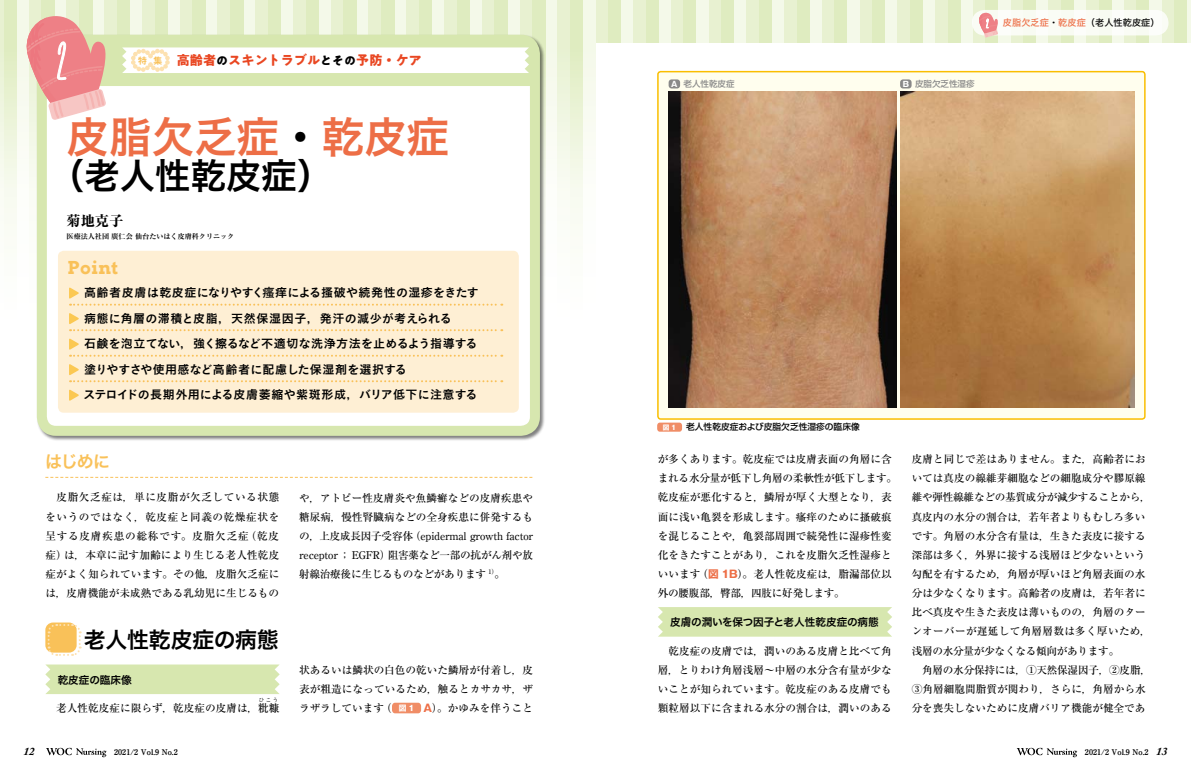
<style>
.page{position:relative;width:1191px;height:780px;background:#fff}
.page>*{position:absolute;margin:0;border:0;box-sizing:border-box;transform-origin:0 0}
.t1{font:74.5px "C Monkee";color:#fff}
.t2{font:42.5px "Hira Kaku Std W6";color:#ed6e46}
.t3{font:35.4px "Hira Kaku Std W6";color:#000}
.t4{font:22px "Hira Kaku Std W6";letter-spacing:-.01em;color:#000}
.t5{font:700 17.8px "Arvo";letter-spacing:.02em;color:#f9c159}
.t6{font:17px "Hira Kaku Std W6";color:#f9c159}
.t7{font:800 14.2px "Ryumin Pr 6 N";color:#000}
.t8{font:13.2px "PA1 Gothic Std Bold 90 pv RKSJ H";color:#e94722}
.t9{font:12px/25.5px "Koburina Go Std W6";letter-spacing:.015em;color:#000}
.t10{font:italic 700 11.3px "Adobe Caslon Pro";color:#000}
.t11{font:500 10.6px/19.1px "Ryumin Pr 6 N";color:#000;text-align:justify}
.t12{font:10.6px "Hira Kaku Std W6";letter-spacing:-.02em;color:#000}
.t13{font:10.6px "Hira Kaku Std W6";color:#000}
.t14{font:9.2px "Hira Kaku Std W5";color:#000}
.t15{font:500 8.7px "Shin Go Pr 6 N";color:#000}
.t16{font:500 8.5px "Shin Go Pr 6 N";color:#898989}
.t17{font:7.8px "Antique Std ANM";color:#000}
.t18{font:700 expanded 7.1px "Ryumin Pr 6 N";color:#000}
.t19{font:500 5.3px "Ryumin Pr 6 N";color:#000}
.s1{font-family:"Gothic MB101 Upr De Bold 90 pv RKSJ H";font-size:8.9px;color:#f9c159}
.s2{font-size:12px;color:#000}
.s3{color:#000}
.s4{font-family:"Koz Go Pro";font-weight:500}
.s5{font-family:"C Monkee";font-size:17.9px;color:#fff}
.s6{color:#ed6e46}
.s7{font-family:"Gothic MB101 Upr";font-weight:700;font-size:7.8px;color:#fff}
.s8{font-family:"Gothic MB101 Upr";font-weight:700;font-size:6.7px;color:#fff}
.s9{font-family:"Gothic MB101 Upr";font-weight:700;color:#ed6e46}
.s10{font-family:"Adobe Caslon Pro";font-weight:700;font-style:italic;font-size:11.3px}
</style>
<div class="page">
<div style="left:595px;top:0;width:13px;height:42px;background:#e8f1d1"></div>
<div style="left:620px;top:0;width:13px;height:42px;background:#f4f9e9"></div>
<div style="left:608px;top:0;width:12px;height:42px;background:#dfecc0"></div>
<div style="left:633px;top:0;width:13px;height:42px;background:#e8f1d1"></div>
<div style="left:658px;top:0;width:13px;height:42px;background:#f4f9e9"></div>
<div style="left:646px;top:0;width:12px;height:42px;background:#dfecc0"></div>
<div style="left:671px;top:0;width:12px;height:42px;background:#e8f1d1"></div>
<div style="left:696px;top:0;width:12px;height:42px;background:#f4f9e9"></div>
<div style="left:683px;top:0;width:13px;height:42px;background:#dfecc0"></div>
<div style="left:708px;top:0;width:13px;height:42px;background:#e8f1d1"></div>
<div style="left:734px;top:0;width:12px;height:42px;background:#f4f9e9"></div>
<div style="left:721px;top:0;width:13px;height:42px;background:#dfecc0"></div>
<div style="left:746px;top:0;width:13px;height:42px;background:#e8f1d1"></div>
<div style="left:771px;top:0;width:13px;height:42px;background:#f4f9e9"></div>
<div style="left:759px;top:0;width:12px;height:42px;background:#dfecc0"></div>
<div style="left:784px;top:0;width:13px;height:42px;background:#e8f1d1"></div>
<div style="left:809px;top:0;width:13px;height:42px;background:#f4f9e9"></div>
<div style="left:797px;top:0;width:12px;height:42px;background:#dfecc0"></div>
<div style="left:822px;top:0;width:12px;height:42px;background:#e8f1d1"></div>
<div style="left:847px;top:0;width:12px;height:42px;background:#f4f9e9"></div>
<div style="left:834px;top:0;width:13px;height:42px;background:#dfecc0"></div>
<div style="left:859px;top:0;width:13px;height:42px;background:#e8f1d1"></div>
<div style="left:885px;top:0;width:12px;height:42px;background:#f4f9e9"></div>
<div style="left:872px;top:0;width:13px;height:42px;background:#dfecc0"></div>
<div style="left:897px;top:0;width:13px;height:42px;background:#e8f1d1"></div>
<div style="left:922px;top:0;width:13px;height:42px;background:#f4f9e9"></div>
<div style="left:910px;top:0;width:12px;height:42px;background:#dfecc0"></div>
<div style="left:935px;top:0;width:12px;height:42px;background:#e8f1d1"></div>
<div style="left:960px;top:0;width:13px;height:42px;background:#f4f9e9"></div>
<div style="left:947px;top:0;width:13px;height:42px;background:#dfecc0"></div>
<div style="left:973px;top:0;width:12px;height:42px;background:#e8f1d1"></div>
<div style="left:998px;top:0;width:12px;height:42px;background:#f4f9e9"></div>
<div style="left:985px;top:0;width:13px;height:42px;background:#dfecc0"></div>
<div style="left:1010px;top:0;width:13px;height:42px;background:#e8f1d1"></div>
<div style="left:1036px;top:0;width:12px;height:42px;background:#f4f9e9"></div>
<div style="left:1023px;top:0;width:13px;height:42px;background:#dfecc0"></div>
<div style="left:1048px;top:0;width:13px;height:42px;background:#e8f1d1"></div>
<div style="left:1073px;top:0;width:13px;height:42px;background:#f4f9e9"></div>
<div style="left:1061px;top:0;width:12px;height:42px;background:#dfecc0"></div>
<div style="left:1086px;top:0;width:12px;height:42px;background:#e8f1d1"></div>
<div style="left:1111px;top:0;width:13px;height:42px;background:#f4f9e9"></div>
<div style="left:1098px;top:0;width:13px;height:42px;background:#dfecc0"></div>
<div style="left:1124px;top:0;width:12px;height:42px;background:#e8f1d1"></div>
<div style="left:1149px;top:0;width:12px;height:42px;background:#f4f9e9"></div>
<div style="left:1136px;top:0;width:13px;height:42px;background:#dfecc0"></div>
<div style="left:1161px;top:0;width:13px;height:42px;background:#e8f1d1"></div>
<div style="left:1186px;top:0;width:5px;height:42px;background:#f4f9e9"></div>
<div style="left:1174px;top:0;width:12px;height:42px;background:#dfecc0"></div>
<svg style="left:46px;top:747px;width:60px;height:10px"></svg>
<svg style="left:1016px;top:747px;width:61px;height:10px"></svg>
<div style="left:972px;top:10px;width:196px;height:25px;background:#fafcf5;border-radius:13px"></div>
<svg style="left:979px;top:13px;width:19px;height:25px"></svg>
<svg style="left:0;top:0;width:4px;height:200px"></svg>
<svg style="left:17px;top:0;width:12px;height:146px"></svg>
<svg style="left:4px;top:0;width:13px;height:230px"></svg>
<svg style="left:29px;top:0;width:13px;height:313px"></svg>
<svg style="left:545px;top:0;width:13px;height:326px;fill:#fafcf4"></svg>
<div style="left:532px;top:0;width:13px;height:326px;background:#dfecc0"></div>
<svg style="left:558px;top:0;width:12px;height:200px"></svg>
<div style="left:583px;top:0;width:12px;height:146px;background:#f6f9ec"></div>
<svg style="left:570px;top:0;width:13px;height:230px"></svg>
<div style="left:37px;top:34px;width:513px;height:412px;background:#000;opacity:.5"></div>
<div style="left:42px;top:40px;width:493px;height:391px;background:#fff;border-radius:14px"></div>
<div style="left:37px;top:35px;width:503px;height:401px;border:10px solid #d7e7af;border-radius:14px"></div>
<div style="left:58px;top:251px;width:461px;height:161px;background:#feefd4;border-radius:6px"></div>
<svg style="left:70px;top:355px;width:432px;height:2px"></svg>
<svg style="left:69px;top:287px;width:433px;height:18px"></svg>
<svg style="left:36px;top:313px;width:514px;height:18px"></svg>
<svg style="left:69px;top:338px;width:10px;height:11px"></svg>
<svg style="left:69px;top:364px;width:433px;height:18px"></svg>
<svg style="left:69px;top:389px;width:10px;height:11px"></svg>
<svg style="left:23px;top:1px;width:512px;height:119px"></svg>
<div style="left:45px;top:664px;width:235px;height:30px;background:#d7e7af"></div>
<div style="left:392px;top:702px;width:29px;height:11px;background:#f08d66;border-radius:3px"></div>
<svg style="left:45px;top:622px;width:32px;height:30px"></svg>
<svg style="left:46px;top:622px;width:36px;height:34px"></svg>
<svg style="left:45px;top:477px;width:487px;height:1px"></svg>
<div style="left:658px;top:607px;width:234px;height:29px;background:#d7e7af"></div>
<div style="left:658px;top:72px;width:486px;height:347px;background:#fffeee;border-radius:3px"></div>
<div style="left:657px;top:71px;width:488px;height:349px;border:2px solid #fabe00;border-radius:3px"></div>
<img style="left:668px;top:91px;width:229px;height:317px">
<img style="left:900px;top:91px;width:234px;height:317px">
<div style="left:668px;top:79px;width:12px;height:9px;background:#898989;border-radius:3px"></div>
<div style="left:900px;top:79px;width:11px;height:9px;background:#898989;border-radius:3px"></div>
<div style="left:657px;top:422px;width:25px;height:9px;background:#f08d66;border-radius:3px"></div>
<h1 class="t1" style="left:56px;top:25px;width:21px">2</h1>
<p class="t8" style="left:138px;top:52px;width:285px"><span class="s1">特 集</span> 高齢者<span class="s2">の</span>スキントラブル<span class="s2">とその</span>予防・ケア</p>
<h2 class="t2" style="left:67px;top:104px;width:384px">皮脂欠乏症<span class="s3">・</span>乾皮症</h2>
<h3 class="t3" style="left:49px;top:148px;width:285px">（老人性乾皮症）</h3>
<h3 class="t7" style="left:67px;top:209px;width:58px">菊地克子</h3>
<p class="t18" style="left:67px;top:230px;width:169px">医療法人社団 廣仁会 仙台たいはく皮膚科クリニック</p>
<h3 class="t5" style="left:68px;top:256px;width:52px">Point</h3>
<p class="t9" style="left:84px;top:280px;width:397px">高齢者皮膚は乾皮症になりやすく<span class="s4">瘙</span>痒による搔破や続発性の湿疹をきたす病態に角層の滞積と皮脂，天然保湿因子，発汗の減少が考えられる<br>石鹸を泡立てない，強く擦るなど不適切な洗浄方法を止めるよう指導する塗りやすさや使用感など高齢者に配慮した保湿剤を選択する<br>ステロイドの長期外用による皮膚萎縮や紫斑形成，バリア低下に注意する</p>
<p class="t14" style="left:986px;top:16px;width:175px"><span class="s5">2</span> <span class="s6">皮脂欠乏症</span>・<span class="s6">乾皮症</span>（老人性乾皮症）</p>
<p class="t16" style="left:671px;top:77px;width:65px"><span class="s7">A</span> 老人性乾皮症</p>
<p class="t16" style="left:902px;top:77px;width:73px"><span class="s7">B</span> 皮脂欠乏性湿疹</p>
<p class="t15" style="left:663px;top:420px;width:198px"><span class="s8">図 1</span> 老人性乾皮症および皮脂欠乏性湿疹の臨床像</p>
<h3 class="t6" style="left:45px;top:449px;width:66px">はじめに</h3>
<p class="t11" style="left:658px;top:449px;width:241px;text-align:left">が多くあります。乾皮症では皮膚表面の角層に含まれる水分量が低下し角層の柔軟性が低下します。乾皮症が悪化すると，鱗屑が厚く大型となり，表面に浅い亀裂を形成します。瘙痒のために搔破痕を混じることや，亀裂部周囲で続発性に湿疹性変化をきたすことがあり，これを皮脂欠乏性湿疹といいます（<span class="s9">図 1B</span>）。老人性乾皮症は，脂漏部位以外の腰腹部，臀部，四肢に好発します。</p>
<p class="t12" style="left:670px;top:614px;width:210px">皮膚の潤いを保つ因子と老人性乾皮症の病態</p>
<p class="t11" style="left:658px;top:640px;width:235px">　乾皮症の皮膚では，潤いのある皮膚と比べて角層，とりわけ角層浅層～中層の水分含有量が少ないことが知られています。乾皮症のある皮膚でも顆粒層以下に含まれる水分の割合は，潤いのある</p>
<p class="t11" style="left:45px;top:487px;width:235px">　皮脂欠乏症は，単に皮脂が欠乏している状態をいうのではなく，乾皮症と同義の乾燥症状を呈する皮膚疾患の総称です。皮脂欠乏症（乾皮症）は，本章に記す加齢により生じる老人性乾皮症がよく知られています。その他，皮脂欠乏症には，皮膚機能が未成熟である乳幼児に生じるもの</p>
<p class="t11" style="left:299px;top:488px;width:235px">や，アトピー性皮膚炎や魚鱗癬などの皮膚疾患や糖尿病，慢性腎臓病などの全身疾患に併発するもの，上皮成長因子受容体（epidermal growth factor receptor ； EGFR）阻害薬など一部の抗がん剤や放射線治療後に生じるものなどがあります <sup>1）</sup>。</p>
<h3 class="t4" style="left:84px;top:622px;width:197px">老人性乾皮症の病態</h3>
<p class="t11" style="left:299px;top:659px;width:235px">状あるいは鱗状の白色の乾いた鱗屑が付着し，皮表が粗造になっているため，触るとカサカサ，ザラザラしています（ <span class="s7">図 1</span> <span class="s9">A</span>）。かゆみを伴うこと</p>
<p class="t13" style="left:58px;top:671px;width:76px">乾皮症の臨床像</p>
<p class="t11" style="left:45px;top:698px;width:235px">　老人性乾皮症に限らず，乾皮症の皮膚は，粃糠</p>
<p class="t19" style="left:259px;top:695px;width:21px">ひこう</p>
<p class="t11" style="left:911px;top:449px;width:241px;text-align:left">皮膚と同じで差はありません。また，高齢者においては真皮の線維芽細胞などの細胞成分や膠原線維や弾性線維などの基質成分が減少することから，真皮内の水分の割合は，若年者よりもむしろ多いです。角層の水分含有量は，生きた表皮に接する深部は多く，外界に接する浅層ほど少ないという勾配を有するため，角層が厚いほど角層表面の水分は少なくなります。高齢者の皮膚は，若年者に比べ真皮や生きた表皮は薄いものの，角層のターンオーバーが遅延して角層層数は多く厚いため，浅層の水分量が少なくなる傾向があります。<br>　角層の水分保持には，①天然保湿因子，②皮脂，<br>③角層細胞間脂質が関わり，さらに，角層から水分を喪失しないために皮膚バリア機能が健全であ</p>
<p class="t10" style="left:23px;top:745px;width:13px">12</p>
<p class="t17" style="left:106px;top:745px;width:73px">　2021/2 Vol.9 No.2</p>
<p class="t17" style="left:1077px;top:745px;width:92px">　2021/2 Vol.9 No.2　<span class="s10">13</span></p>
</div>
